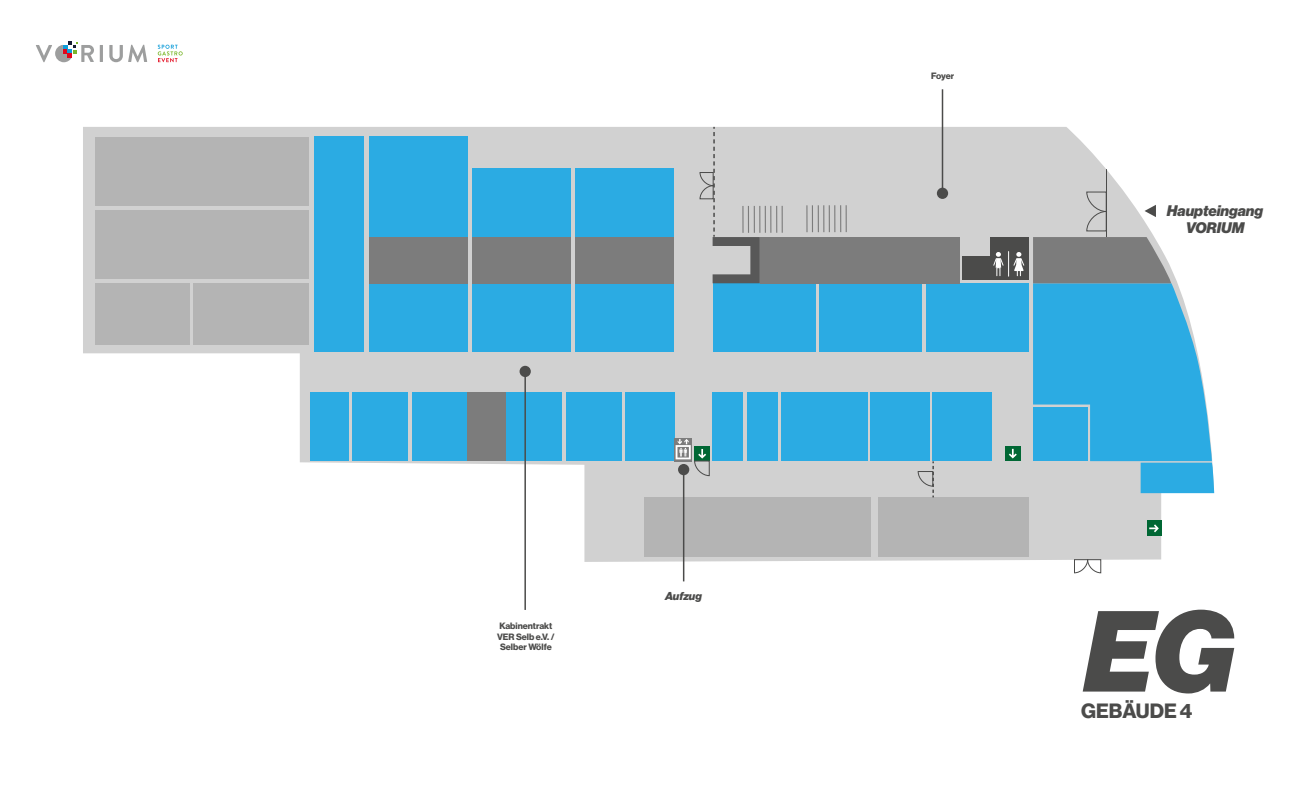
<style>
.page{position:relative;width:1309px;height:787px;background:#fff}
.page>*{position:absolute;margin:0;border:0;box-sizing:border-box;transform-origin:0 0}
.t1{font:112.5px "N Haas Grotesk DS Pro 96 Blk It";color:#4b4b4a}
.t2{font:20.25px "N Haas Grotesk DS Pro 75 Bd";color:#4b4b4a}
.t3{font:15px/17.2px "N Haas Grotesk DS Pro 96 Blk It";color:#4b4b4a;text-align:center}
.t4{font:11.25px "N Haas Grotesk DS Pro 96 Blk It";letter-spacing:-.005em;color:#4b4b4a}
.t5{font:9px/10.5px "N Haas Grotesk DS Pro 75 Bd";color:#4b4b4a;text-align:center}
</style>
<div class="page">
<svg style="left:83px;top:127px;width:1131px;height:435px;fill:#d1d1d1"></svg>
<div style="left:95px;top:284px;width:94px;height:61px;background:#b4b4b4"></div>
<div style="left:193px;top:283px;width:116px;height:62px;background:#b4b4b4"></div>
<div style="left:369px;top:137px;width:98px;height:100px;background:#2babe3"></div>
<div style="left:314px;top:137px;width:49px;height:215px;background:#2babe3"></div>
<div style="left:369px;top:283px;width:98px;height:69px;background:#2babe3"></div>
<div style="left:472px;top:168px;width:99px;height:69px;background:#2babe3"></div>
<div style="left:575px;top:168px;width:99px;height:69px;background:#2babe3"></div>
<div style="left:472px;top:283px;width:99px;height:69px;background:#2babe3"></div>
<div style="left:575px;top:283px;width:99px;height:69px;background:#2babe3"></div>
<div style="left:95px;top:210px;width:214px;height:69px;background:#b4b4b4"></div>
<div style="left:95px;top:137px;width:214px;height:69px;background:#b4b4b4"></div>
<div style="left:310px;top:392px;width:38px;height:69px;background:#2babe3"></div>
<div style="left:352px;top:392px;width:56px;height:69px;background:#2babe3"></div>
<div style="left:412px;top:392px;width:55px;height:69px;background:#2babe3"></div>
<div style="left:506px;top:392px;width:56px;height:69px;background:#2babe3"></div>
<div style="left:566px;top:392px;width:55px;height:69px;background:#2babe3"></div>
<div style="left:625px;top:392px;width:49px;height:69px;background:#2babe3"></div>
<div style="left:369px;top:237px;width:98px;height:46px;background:#7c7c7c"></div>
<div style="left:472px;top:237px;width:99px;height:46px;background:#7c7c7c"></div>
<div style="left:575px;top:237px;width:99px;height:46px;background:#7c7c7c"></div>
<div style="left:467px;top:392px;width:39px;height:69px;background:#7c7c7c"></div>
<div style="left:712px;top:392px;width:31px;height:69px;background:#2babe3"></div>
<div style="left:747px;top:392px;width:30px;height:69px;background:#2babe3"></div>
<div style="left:781px;top:392px;width:86px;height:69px;background:#2babe3"></div>
<div style="left:870px;top:392px;width:60px;height:69px;background:#2babe3"></div>
<div style="left:933px;top:392px;width:59px;height:69px;background:#2babe3"></div>
<div style="left:819px;top:283px;width:103px;height:69px;background:#2babe3"></div>
<div style="left:926px;top:283px;width:102px;height:69px;background:#2babe3"></div>
<div style="left:713px;top:283px;width:102px;height:69px;background:#2babe3"></div>
<div style="left:760px;top:237px;width:199px;height:46px;background:#7c7c7c"></div>
<svg style="left:1033px;top:237px;width:181px;height:256px;background:#5eb1d6"></svg>
<div style="left:990px;top:237px;width:38px;height:43px;background:#4b4b4a"></div>
<div style="left:962px;top:257px;width:32px;height:23px;background:#4b4b4a"></div>
<hr style="left:845px;top:205px;width:2px;height:27px;background:#7c7c7c">
<svg style="left:806px;top:205px;width:35px;height:27px"></svg>
<hr style="left:781px;top:206px;width:2px;height:27px;background:#7c7c7c">
<div style="left:644px;top:497px;width:226px;height:60px;background:#b4b4b4"></div>
<div style="left:878px;top:497px;width:150px;height:60px;background:#b4b4b4"></div>
<div style="left:1033px;top:407px;width:54px;height:54px;background:#2babe3"></div>
<hr style="left:1106px;top:169px;width:1px;height:68px;background:#4b4b4a">
<div style="left:1005px;top:446px;width:15px;height:15px;background:#006734"></div>
<svg style="left:1009px;top:449px;width:8px;height:9px"></svg>
<div style="left:1147px;top:521px;width:14px;height:15px;background:#006734"></div>
<svg style="left:1149px;top:524px;width:10px;height:8px"></svg>
<div style="left:674px;top:438px;width:18px;height:23px;background:#7c7c7c"></div>
<svg style="left:993px;top:251px;width:32px;height:25px"></svg>
<svg style="left:1086px;top:191px;width:20px;height:40px"></svg>
<svg style="left:699px;top:127px;width:78px;height:156px;background:#bdbdbd"></svg>
<svg style="left:1074px;top:559px;width:27px;height:14px"></svg>
<svg style="left:675px;top:439px;width:35px;height:37px"></svg>
<svg style="left:917px;top:461px;width:17px;height:36px"></svg>
<div style="left:519px;top:366px;width:12px;height:11px;background:#4b4b4a;border-radius:50%"></div>
<hr style="left:524px;top:371px;width:2px;height:239px;background:#4b4b4a">
<div style="left:937px;top:188px;width:11px;height:11px;background:#4b4b4a;border-radius:50%"></div>
<hr style="left:942px;top:89px;width:1px;height:104px;background:#4b4b4a">
<div style="left:678px;top:464px;width:11px;height:11px;background:#4b4b4a;border-radius:50%"></div>
<hr style="left:683px;top:469px;width:1px;height:112px;background:#4b4b4a">
<hr style="left:100px;top:45px;width:3px;height:17px;background:#9d9e9e">
<svg style="left:109px;top:45px;width:38px;height:17px"></svg>
<svg style="left:36px;top:42px;width:58px;height:20px"></svg>
<svg style="left:158px;top:45px;width:25px;height:17px"></svg>
<svg style="left:1144px;top:205px;width:12px;height:12px"></svg>
<p class="t5" style="left:497px;top:621px;width:59px">Kabinentrakt<br>VER Selb e.V. /<br>Selber Wölfe</p>
<p class="t4" style="left:665px;top:589px;width:38px">Aufzug</p>
<p class="t5" style="left:931px;top:70px;width:25px">Foyer</p>
<h3 class="t3" style="left:1167px;top:202px;width:98px">Haupteingang<br>VORIUM</h3>
<h1 class="t1" style="left:1083px;top:586px;width:152px">EG</h1>
<h2 class="t2" style="left:1081px;top:699px;width:113px">GEBÄUDE 4</h2>
</div>
